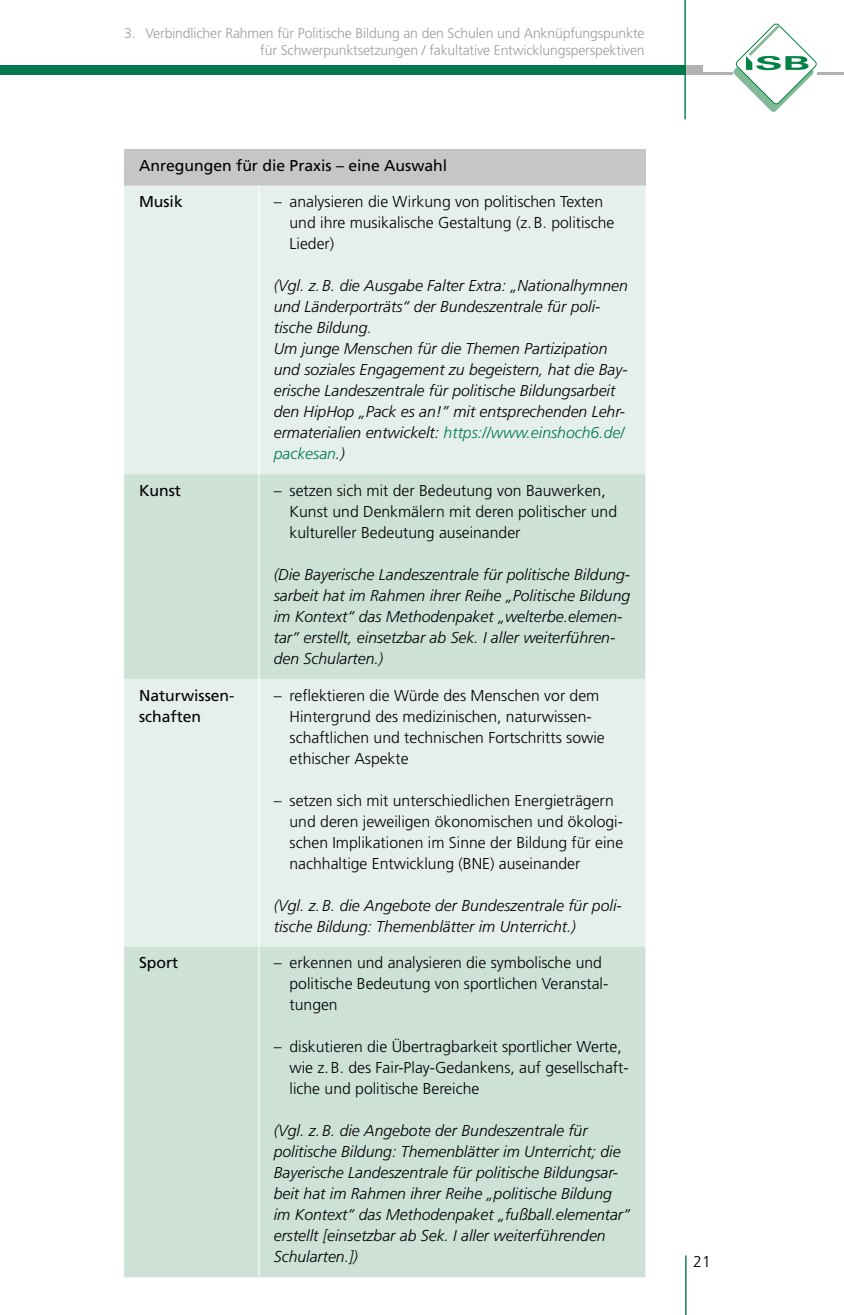
<style>
.page{position:relative;width:844px;height:1315px;background:#fff}
.page>*{position:absolute;margin:0;border:0;box-sizing:border-box;transform-origin:0 0}
.t1{font:italic 300 15.75px/21px "Frutiger LT Std";color:#000}
.t2{font:300 15.75px/21px "Frutiger LT Std";color:#000}
.t3{font:15.75px/21px "Frutiger LT Std";color:#000}
.t4{font:300 14px/16.8px "Frutiger LT Std";letter-spacing:-.01em;color:#9c9d9d;text-align:right}
.s1{color:#00794d}
</style>
<div class="page">
<div style="left:682px;top:66px;width:20px;height:9px;background:#b1b2b3"></div>
<hr style="left:685px;top:72px;width:158px;height:3px;background:#b1b2b3">
<div style="left:0;top:66px;width:685px;height:9px;background:#00794d"></div>
<hr style="left:684px;top:0;width:1px;height:119px;background:#00794d">
<hr style="left:685px;top:1255px;width:1px;height:60px;background:#00794d">
<svg style="left:733px;top:24px;width:83px;height:88px"></svg>
<div style="left:124px;top:149px;width:521px;height:36px;background:#c5c6c6"></div>
<div style="left:124px;top:185px;width:521px;height:289px;background:#e6f0eb"></div>
<svg style="left:124px;top:474px;width:521px;height:803px;background:#d6e6de"></svg>
<hr style="left:258px;top:185px;width:1px;height:289px;background:#fff">
<hr style="left:258px;top:474px;width:1px;height:205px;background:#fff">
<hr style="left:258px;top:679px;width:1px;height:267px;background:#fff">
<hr style="left:258px;top:946px;width:1px;height:331px;background:#fff">
<p class="t4" style="left:124px;top:25px;width:522px">3. Verbindlicher Rahmen für Politische Bildung an den Schulen und Anknüpfungspunkte für Schwerpunktsetzungen / fakultative Entwicklungsperspektiven</p>
<p class="t3" style="left:139px;top:155px;width:310px">Anregungen für die Praxis – eine Auswahl</p>
<p class="t3" style="left:139px;top:191px;width:45px">Musik</p>
<p class="t2" style="left:289px;top:191px;width:326px;text-indent:-16px">– analysieren die Wirkung von politischen Texten und ihre musikalische Gestaltung (z.B. politische<br>Lieder)</p>
<p class="t1" style="left:274px;top:275px;width:355px">(Vgl. z.B. die Ausgabe Falter Extra: „Nationalhymnen und Länderporträts“ der Bundeszentrale für poli&shy;tische Bildung.<br>Um junge Menschen für die Themen Partizipation und soziales Engagement zu begeistern, hat die Bay&shy;erische Landeszentrale für politische Bildungsarbeit den HipHop „Pack es an!” mit entsprechenden Lehr&shy;ermaterialien entwickelt: <span class="s1">https://www.einshoch6.de/ packesan</span>.)</p>
<p class="t3" style="left:139px;top:480px;width:44px">Kunst</p>
<p class="t2" style="left:289px;top:480px;width:329px;text-indent:-16px">– setzen sich mit der Bedeutung von Bauwerken,<br>Kunst und Denkmälern mit deren politischer und kultureller Bedeutung auseinander</p>
<p class="t1" style="left:274px;top:564px;width:358px">(Die Bayerische Landeszentrale für politische Bildung&shy;sarbeit hat im Rahmen ihrer Reihe „Politische Bildung im Kontext“ das Methodenpaket „welterbe.elemen&shy;tar“ erstellt, einsetzbar ab Sek. I aller weiterführen&shy;den Schularten.)</p>
<p class="t3" style="left:139px;top:684px;width:97px">Naturwissen&shy;schaften</p>
<p class="t2" style="left:289px;top:685px;width:317px;text-indent:-16px">– reflektieren die Würde des Menschen vor dem Hintergrund des medizinischen, naturwissen&shy;schaftlichen und technischen Fortschritts sowie ethischer Aspekte</p>
<p class="t2" style="left:289px;top:790px;width:335px;text-indent:-16px">– setzen sich mit unterschiedlichen Energieträgern und deren jeweiligen ökonomischen und ökologi&shy;schen Implikationen im Sinne der Bildung für eine nachhaltige Entwicklung (BNE) auseinander</p>
<p class="t1" style="left:274px;top:895px;width:349px">(Vgl. z.B. die Angebote der Bundeszentrale für poli&shy;tische Bildung: Themenblätter im Unterricht.)</p>
<p class="t3" style="left:139px;top:952px;width:41px">Sport</p>
<p class="t2" style="left:289px;top:952px;width:320px;text-indent:-16px">– erkennen und analysieren die symbolische und politische Bedeutung von sportlichen Veranstal&shy;tungen</p>
<p class="t2" style="left:289px;top:1036px;width:340px;text-indent:-16px">– diskutieren die Übertragbarkeit sportlicher Werte, wie z.B. des Fair-Play-Gedankens, auf gesellschaft&shy;liche und politische Bereiche</p>
<p class="t1" style="left:274px;top:1120px;width:358px">(Vgl. z.B. die Angebote der Bundeszentrale für politische Bildung: Themenblätter im Unterricht; die Bayerische Landeszentrale für politische Bildungsar&shy;beit hat im Rahmen ihrer Reihe „politische Bildung im Kontext“ das Methodenpaket „fußball.elementar“ erstellt [einsetzbar ab Sek. I aller weiterführenden Schularten.])</p>
<p class="t2" style="left:693px;top:1251px;width:19px">21</p>
</div>
